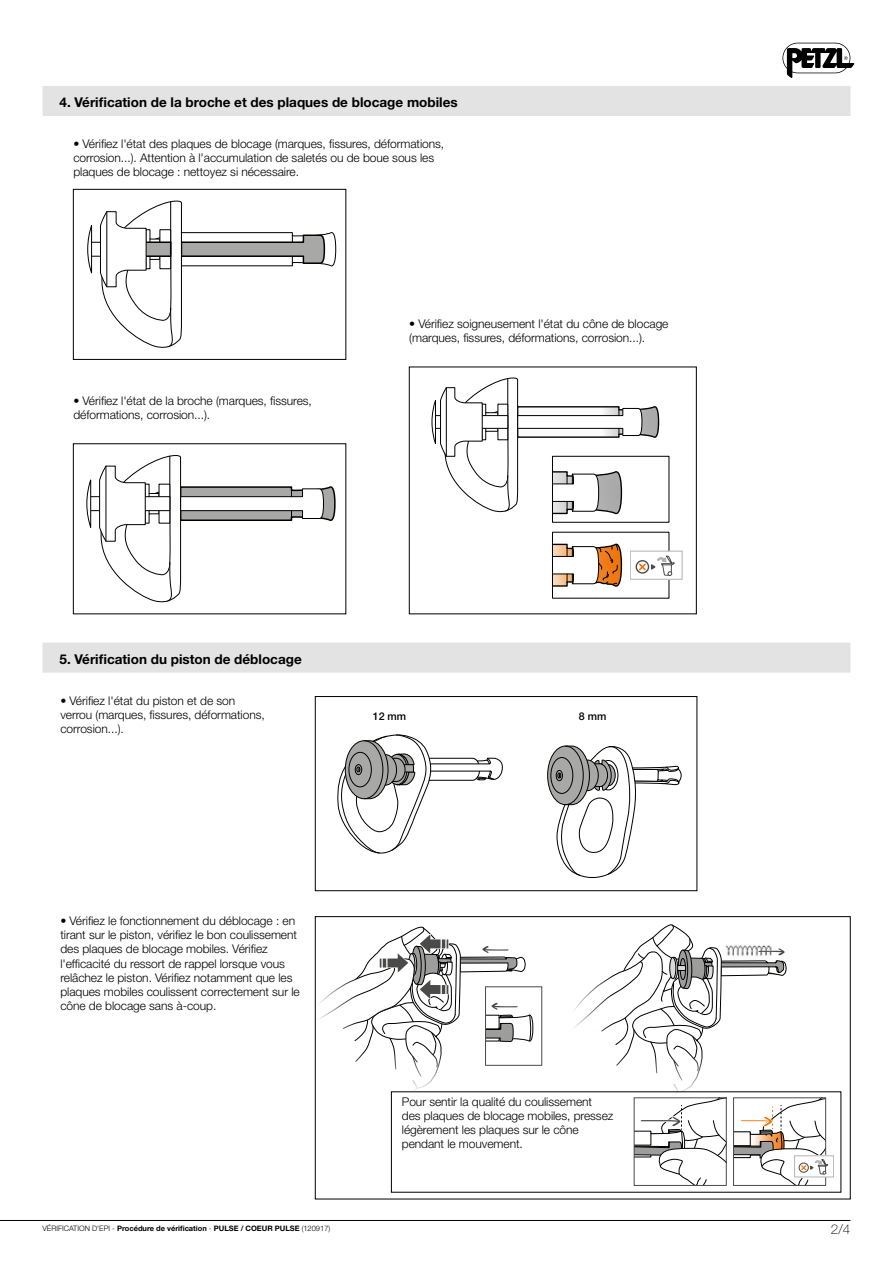
<style>
.page{position:relative;width:893px;height:1263px;background:#fff}
.page>*{position:absolute;margin:0;border:0;box-sizing:border-box;transform-origin:0 0}
.t1{font:700 13.5px "Helvetica Neue LT Pro";color:#000}
.t2{font:100 13.5px "Helvetica Neue LT Pro";color:#000}
.t3{font:300 12px/14.2px "Helvetica Neue LT Pro";letter-spacing:-.005em;color:#000}
.t4{font:500 10.65px "Helvetica Neue LT Pro";color:#000}
.t5{font:700 7.5px "Helvetica Neue LT Pro";color:#000}
.s1{font-weight:300}
</style>
<div class="page">
<svg style="left:782px;top:43px;width:72px;height:35px"></svg>
<hr style="left:0;top:1220px;width:850px;height:1px;background:#000">
<div style="left:90px;top:496px;width:35px;height:15px;background:#fff;border:1px solid #000"></div>
<svg style="left:86px;top:479px;width:5px;height:49px"></svg>
<svg style="left:99px;top:455px;width:237px;height:148px"></svg>
<svg style="left:87px;top:225px;width:5px;height:49px"></svg>
<svg style="left:100px;top:200px;width:236px;height:148px"></svg>
<div style="left:73px;top:189px;width:273px;height:171px;border:1px solid #000"></div>
<svg style="left:431px;top:377px;width:229px;height:138px"></svg>
<div style="left:552px;top:456px;width:117px;height:66px;border:1px solid #000"></div>
<svg style="left:554px;top:543px;width:69px;height:44px"></svg>
<div style="left:636px;top:560px;width:13px;height:14px;border:1px solid #4a4a49;border-radius:50%"></div>
<svg style="left:637px;top:556px;width:38px;height:20px"></svg>
<div style="left:630px;top:551px;width:52px;height:28px;border:1px solid #b3b2b2"></div>
<svg style="left:337px;top:734px;width:166px;height:119px"></svg>
<svg style="left:547px;top:745px;width:134px;height:133px"></svg>
<div style="left:315px;top:696px;width:382px;height:195px;border:1px solid #000"></div>
<div style="left:485px;top:986px;width:57px;height:80px;border:1px solid #4a4a49"></div>
<svg style="left:319px;top:926px;width:214px;height:177px"></svg>
<div style="left:794px;top:1155px;width:40px;height:22px;border:1px solid #b3b2b2"></div>
<svg style="left:574px;top:924px;width:254px;height:261px"></svg>
<div style="left:315px;top:916px;width:535px;height:283px;border:1px solid #000"></div>
<div style="left:43px;top:643px;width:807px;height:30px;background:#e3e3e3"></div>
<div style="left:43px;top:86px;width:807px;height:30px;background:#e3e3e3"></div>
<p class="t1" style="left:60px;top:94px;width:400px">4. Vérification de la broche et des plaques de blocage mobiles</p>
<p class="t3" style="left:73px;top:136px;width:372px">• Vérifiez l'état des plaques de blocage (marques, fissures, déformations, corrosion...). Attention à l'accumulation de saletés ou de boue sous les plaques de blocage : nettoyez si nécessaire.</p>
<p class="t3" style="left:73px;top:393px;width:240px">• Vérifiez l'état de la broche (marques, fissures, déformations, corrosion...).</p>
<p class="t3" style="left:409px;top:316px;width:261px">• Vérifiez soigneusement l'état du cône de blocage (marques, fissures, déformations, corrosion...).</p>
<p class="t1" style="left:60px;top:651px;width:244px">5. Vérification du piston de déblocage</p>
<p class="t3" style="left:60px;top:693px;width:206px">• Vérifiez l'état du piston et de son verrou (marques, fissures, déformations, corrosion...).</p>
<p class="t4" style="left:373px;top:710px;width:35px">12 mm</p>
<p class="t4" style="left:579px;top:710px;width:29px">8 mm</p>
<p class="t3" style="left:60px;top:913px;width:241px">• Vérifiez le fonctionnement du déblocage : en tirant sur le piston, vérifiez le bon coulissement des plaques de blocage mobiles. Vérifiez l'efficacité du ressort de rappel lorsque vous relâchez le piston. Vérifiez notamment que les plaques mobiles coulissent correctement sur le cône de blocage sans à-coup.</p>
<p class="t5" style="left:43px;top:1224px;width:289px"><span class="s1">VÉRIFICATION D'EPI -</span> Procédure de vérification <span class="s1">-</span> PULSE / COEUR PULSE <span class="s1">(120917)</span></p>
<p class="t3" style="left:402px;top:1094px;width:213px">Pour sentir la qualité du coulissement des plaques de blocage mobiles, pressez légèrement les plaques sur le cône pendant le mouvement.</p>
<p class="t2" style="left:831px;top:1221px;width:21px">2/4</p>
</div>
